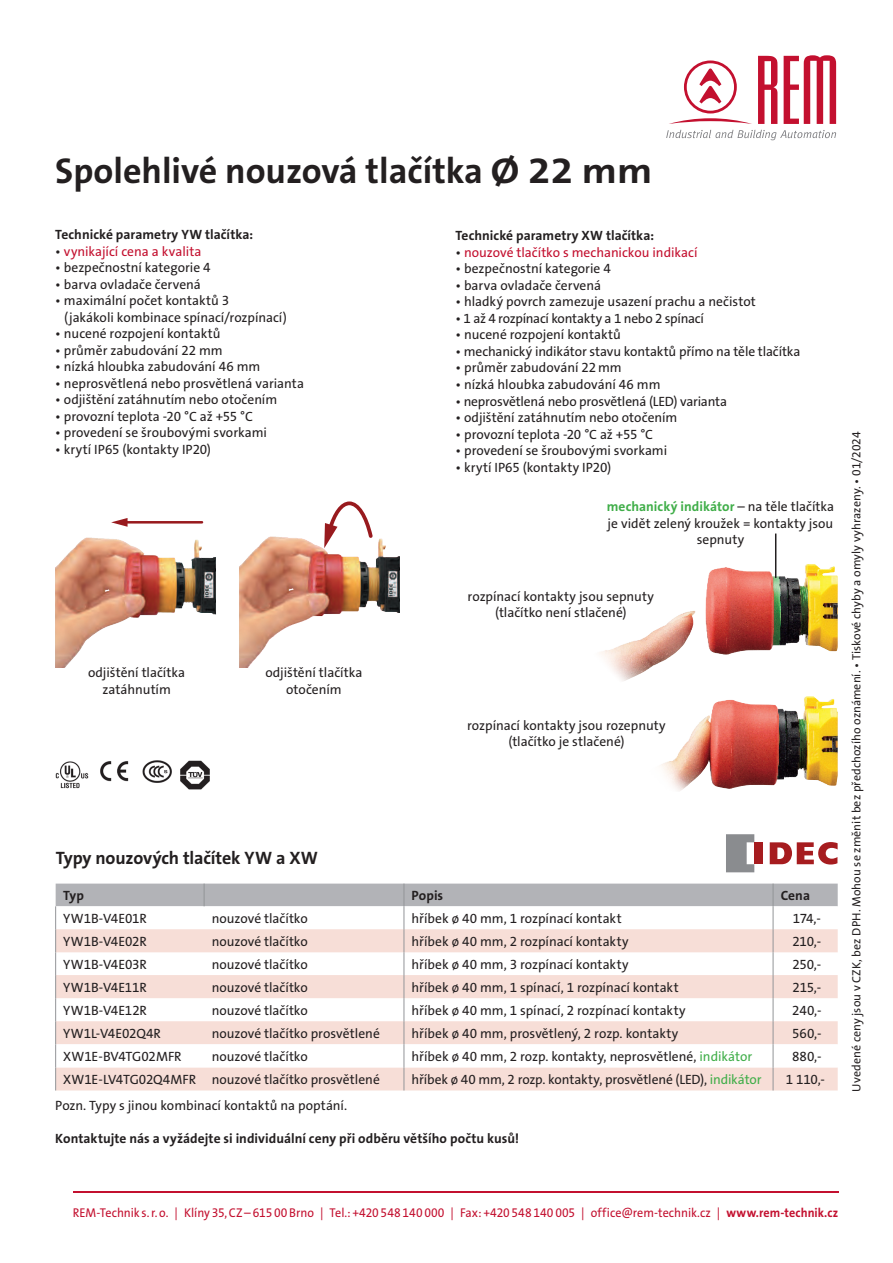
<style>
.page{position:relative;width:893px;height:1263px;background:#fff}
.page>*{position:absolute;margin:0;border:0;box-sizing:border-box;transform-origin:0 0}
.nadpis{font:700 36px "The Sans Os F";color:#231f20}
.hladina_-_základní_t{font:700 18px "The Sans Os F";letter-spacing:-.01em;color:#231f20}
.hladina_-_základní_p{font:13.5px/16.5px "The Sans Os F";color:#231f20;text-align:center}
.hladina_-_základní_t-2{font:13.5px "The Sans Os F";letter-spacing:-.005em;color:#231f20}
.hladina_-_základní_p-2{font:700 13.5px "The Sans Os F";color:#231f20}
.hladina_-_základní_t-3{font:13.5px "The Sans Os F";letter-spacing:-.005em;color:#c3102f}
.hladina_-_základní_p-3{font:13.5px "The Sans Os F";color:#c3102f}
.t1{font:12.75px "The Sans Os F";color:#c3102f;scale:.95 1}
.TAB-rejstrik{font:12px "The Sans Os F";letter-spacing:.005em;color:#231f20}
.s1{color:#231f20}
.s2{font-weight:700;color:#40ae49}
.s3{color:#40ae49}
.s4{font-weight:700}
</style>
<div class="page">
<svg style="left:55px;top:883px;width:783px;height:207px"></svg>
<svg style="left:666px;top:130px;width:170px;height:10px"></svg>
<svg style="left:758px;top:56px;width:19px;height:68px"></svg>
<svg style="left:784px;top:55px;width:52px;height:69px"></svg>
<svg style="left:669px;top:61px;width:83px;height:63px"></svg>
<svg style="left:726px;top:834px;width:28px;height:38px"></svg>
<div style="left:754px;top:842px;width:8px;height:22px;background:#a61c1f"></div>
<svg style="left:770px;top:842px;width:68px;height:22px"></svg>
<img style="left:55px;top:760px;width:117px;height:29px">
<img style="left:180px;top:760px;width:30px;height:30px">
<img style="left:55px;top:536px;width:345px;height:131px">
<hr style="left:125px;top:521px;width:77px;height:2px;background:#981a1e">
<svg style="left:111px;top:518px;width:17px;height:9px"></svg>
<svg style="left:324px;top:501px;width:49px;height:47px"></svg>
<img style="left:600px;top:564px;width:238px;height:117px">
<img style="left:661px;top:696px;width:177px;height:95px">
<hr style="left:775px;top:533px;width:1px;height:45px;background:#231f20">
<hr style="left:73px;top:1191px;width:765px;height:1px;background:#c3102f">
<p class="nadpis" style="left:55px;top:148px;width:598px">Spolehlivé nouzová tlačítka Ø 22 mm</p>
<p class="hladina_-_základní_p-2" style="left:55px;top:226px;width:200px">Technické parametry YW tlačítka:</p>
<p class="hladina_-_základní_p-3" style="left:55px;top:243px;width:148px"><span class="s1">•</span> vynikající cena a kvalita</p>
<p class="hladina_-_základní_p" style="left:55px;top:260px;width:157px">• bezpečnostní kategorie 4</p>
<p class="hladina_-_základní_p" style="left:55px;top:276px;width:147px">• barva ovladače červená</p>
<p class="hladina_-_základní_p" style="left:55px;top:293px;width:175px">• maximální počet kontaktů 3</p>
<p class="hladina_-_základní_p" style="left:64px;top:309px;width:224px">(jakákoli kombinace spínací/rozpínací)</p>
<p class="hladina_-_základní_p" style="left:55px;top:326px;width:167px">• nucené rozpojení kontaktů</p>
<p class="hladina_-_základní_p" style="left:55px;top:342px;width:169px">• průměr zabudování 22 mm</p>
<p class="hladina_-_základní_p" style="left:55px;top:359px;width:207px">• nízká hloubka zabudování 46 mm</p>
<p class="hladina_-_základní_p" style="left:55px;top:375px;width:250px">• neprosvětlená nebo prosvětlená varianta</p>
<p class="hladina_-_základní_p" style="left:55px;top:392px;width:223px">• odjištění zatáhnutím nebo otočením</p>
<p class="hladina_-_základní_p" style="left:55px;top:408px;width:199px">• provozní teplota -20 °C až +55 °C</p>
<p class="hladina_-_základní_p" style="left:55px;top:425px;width:213px">• provedení se šroubovými svorkami</p>
<p class="hladina_-_základní_p" style="left:55px;top:441px;width:157px">• krytí IP65 (kontakty IP20)</p>
<p class="hladina_-_základní_p" style="left:88px;top:664px;width:99px">odjištění tlačítka</p>
<p class="hladina_-_základní_p" style="left:102px;top:681px;width:70px">zatáhnutím</p>
<p class="hladina_-_základní_p" style="left:265px;top:664px;width:99px">odjištění tlačítka</p>
<p class="hladina_-_základní_p" style="left:286px;top:681px;width:57px">otočením</p>
<p class="hladina_-_základní_t" style="left:56px;top:846px;width:264px">Typy nouzových tlačítek YW a XW</p>
<p class="hladina_-_základní_p-2" style="left:455px;top:227px;width:200px">Technické parametry XW tlačítka:</p>
<p class="hladina_-_základní_t-3" style="left:455px;top:244px;width:244px"><span class="s1">•</span> nouzové tlačítko s mechanickou indikací</p>
<p class="hladina_-_základní_t-2" style="left:455px;top:260px;width:157px">• bezpečnostní kategorie 4</p>
<p class="hladina_-_základní_t-2" style="left:455px;top:277px;width:147px">• barva ovladače červená</p>
<p class="hladina_-_základní_t-2" style="left:455px;top:293px;width:302px">• hladký povrch zamezuje usazení prachu a nečistot</p>
<p class="hladina_-_základní_t-2" style="left:455px;top:310px;width:250px">• 1 až 4 rozpínací kontakty a 1 nebo 2 spínací</p>
<p class="hladina_-_základní_t-2" style="left:455px;top:326px;width:167px">• nucené rozpojení kontaktů</p>
<p class="hladina_-_základní_t-2" style="left:455px;top:343px;width:346px">• mechanický indikátor stavu kontaktů přímo na těle tlačítka</p>
<p class="hladina_-_základní_t-2" style="left:455px;top:359px;width:168px">• průměr zabudování 22mm</p>
<p class="hladina_-_základní_t-2" style="left:455px;top:376px;width:207px">• nízká hloubka zabudování 46 mm</p>
<p class="hladina_-_základní_t-2" style="left:455px;top:392px;width:273px">• neprosvětlená nebo prosvětlená (LED) varianta</p>
<p class="hladina_-_základní_t-2" style="left:455px;top:409px;width:223px">• odjištění zatáhnutím nebo otočením</p>
<p class="hladina_-_základní_p" style="left:455px;top:426px;width:199px">• provozní teplota -20 °C až +55 °C</p>
<p class="hladina_-_základní_p" style="left:455px;top:442px;width:213px">• provedení se šroubovými svorkami</p>
<p class="hladina_-_základní_t-2" style="left:455px;top:458px;width:157px">• krytí IP65 (kontakty IP20)</p>
<p class="hladina_-_základní_p" style="left:607px;top:499px;width:229px"><span class="s2">mechanický indikátor</span> – na těle tlačítka je vidět zelený kroužek = kontakty jsou sepnuty</p>
<p class="hladina_-_základní_p" style="left:468px;top:588px;width:188px">rozpínací kontakty jsou sepnuty</p>
<p class="hladina_-_základní_p" style="left:495px;top:604px;width:133px">(tlačítko není stlačené)</p>
<p class="hladina_-_základní_p" style="left:467px;top:717px;width:200px">rozpínací kontakty jsou rozepnuty</p>
<p class="hladina_-_základní_p" style="left:508px;top:733px;width:118px">(tlačítko je stlačené)</p>
<p class="hladina_-_základní_p-2" style="left:63px;top:887px;width:22px">Typ</p>
<p class="hladina_-_základní_p-2" style="left:412px;top:887px;width:33px">Popis</p>
<p class="hladina_-_základní_p-2" style="left:781px;top:887px;width:31px">Cena</p>
<p class="hladina_-_základní_p" style="left:63px;top:910px;width:85px">YW1B-V4E01R</p>
<p class="hladina_-_základní_p" style="left:212px;top:910px;width:97px">nouzové tlačítko</p>
<p class="hladina_-_základní_p" style="left:412px;top:910px;width:212px">hříbek ø 40 mm, 1 rozpínací kontakt</p>
<p class="hladina_-_základní_p" style="left:793px;top:910px;width:30px">174,-</p>
<p class="hladina_-_základní_p" style="left:63px;top:933px;width:85px">YW1B-V4E02R</p>
<p class="hladina_-_základní_p" style="left:212px;top:933px;width:97px">nouzové tlačítko</p>
<p class="hladina_-_základní_p" style="left:412px;top:933px;width:218px">hříbek ø 40 mm, 2 rozpínací kontakty</p>
<p class="hladina_-_základní_p" style="left:792px;top:933px;width:30px">210,-</p>
<p class="hladina_-_základní_p" style="left:63px;top:956px;width:85px">YW1B-V4E03R</p>
<p class="hladina_-_základní_p" style="left:212px;top:956px;width:97px">nouzové tlačítko</p>
<p class="hladina_-_základní_p" style="left:412px;top:956px;width:218px">hříbek ø 40 mm, 3 rozpínací kontakty</p>
<p class="hladina_-_základní_p" style="left:792px;top:956px;width:30px">250,-</p>
<p class="hladina_-_základní_p" style="left:63px;top:979px;width:85px">YW1B-V4E11R</p>
<p class="hladina_-_základní_p" style="left:212px;top:979px;width:97px">nouzové tlačítko</p>
<p class="hladina_-_základní_p" style="left:412px;top:979px;width:269px">hříbek ø 40 mm, 1 spínací, 1 rozpínací kontakt</p>
<p class="hladina_-_základní_p" style="left:792px;top:979px;width:30px">215,-</p>
<p class="hladina_-_základní_p" style="left:63px;top:1002px;width:85px">YW1B-V4E12R</p>
<p class="hladina_-_základní_p" style="left:212px;top:1002px;width:97px">nouzové tlačítko</p>
<p class="hladina_-_základní_p" style="left:412px;top:1002px;width:275px">hříbek ø 40 mm, 1 spínací, 2 rozpínací kontakty</p>
<p class="hladina_-_základní_p" style="left:792px;top:1002px;width:31px">240,-</p>
<p class="hladina_-_základní_p" style="left:63px;top:1025px;width:99px">YW1L-V4E02Q4R</p>
<p class="hladina_-_základní_p" style="left:212px;top:1025px;width:170px">nouzové tlačítko prosvětlené</p>
<p class="hladina_-_základní_p" style="left:412px;top:1025px;width:268px">hříbek ø 40 mm, prosvětlený, 2 rozp. kontakty</p>
<p class="hladina_-_základní_p" style="left:792px;top:1025px;width:31px">560,-</p>
<p class="hladina_-_základní_t-2" style="left:63px;top:1048px;width:120px">XW1E-BV4TG02MFR</p>
<p class="hladina_-_základní_p" style="left:212px;top:1048px;width:97px">nouzové tlačítko</p>
<p class="hladina_-_základní_t-2" style="left:412px;top:1048px;width:342px">hříbek ø 40 mm, 2 rozp. kontakty, neprosvětlené, <span class="s3">indikátor</span></p>
<p class="hladina_-_základní_p" style="left:792px;top:1048px;width:31px">880,-</p>
<p class="hladina_-_základní_t-2" style="left:63px;top:1071px;width:134px">XW1E-LV4TG02Q4MFR</p>
<p class="hladina_-_základní_p" style="left:212px;top:1071px;width:170px">nouzové tlačítko prosvětlené</p>
<p class="hladina_-_základní_t-2" style="left:412px;top:1071px;width:351px">hříbek ø 40 mm, 2 rozp. kontakty, prosvětlené (LED), <span class="s3">indikátor</span></p>
<p class="hladina_-_základní_p" style="left:786px;top:1071px;width:41px">1 110,-</p>
<p class="hladina_-_základní_p" style="left:55px;top:1097px;width:293px">Pozn. Typy s jinou kombinací kontaktů na poptání.</p>
<p class="hladina_-_základní_p-2" style="left:55px;top:1130px;width:465px">Kontaktujte nás a vyžádejte si individuální ceny při odběru většího počtu kusů!</p>
<p class="TAB-rejstrik" style="left:849px;top:1091px;width:661px;rotate:-90deg">Uvedené ceny jsou v CZK, bez DPH. Mohou se změnit bez předchozího oznámení. • Tiskové chyby a omyly vyhrazeny. • 01/2024</p>
<p class="t1" style="left:73px;top:1204px;width:807px">REM-Technik s.r.o. | Klíny 35, CZ – 615 00 Brno | Tel.: +420 548 140 000 | Fax: +420 548 140 005 | office@rem-technik.cz | <span class="s4">www.rem-technik.cz</span></p>
</div>
